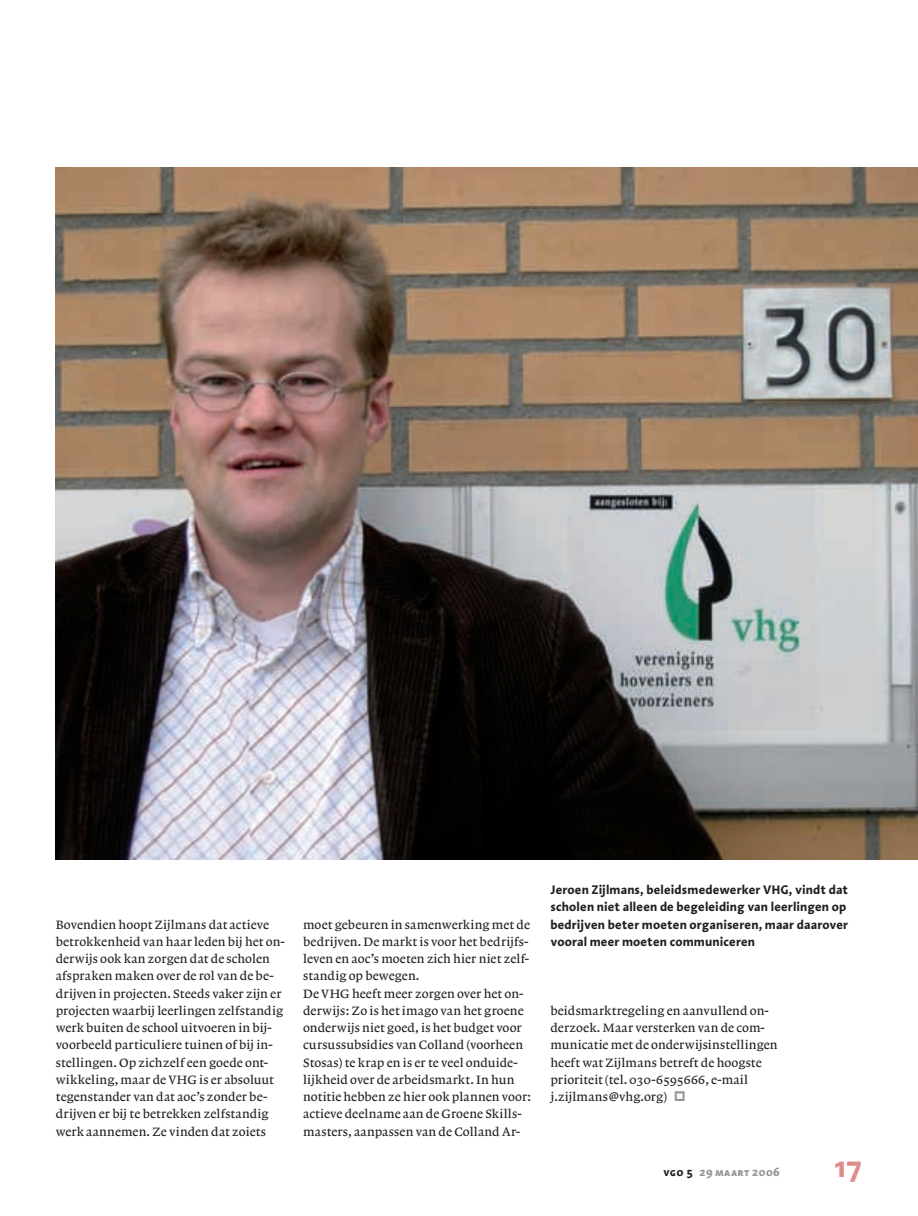
<style>
.page{position:relative;width:918px;height:1216px;background:#fff}
.page>*{position:absolute;margin:0;border:0;box-sizing:border-box;transform-origin:0 0}
.t1{font:700 30px "Linotype Aroma";color:#df8d89}
.t2{font:500 12.75px/17.2px "Lexicon No 1 Roman A";letter-spacing:.01em;color:#231f20}
.t3{font:700 12.75px/17.2px "Linotype Aroma";letter-spacing:.01em;color:#231f20}
.t4{font:700 12px "Linotype Aroma SC";letter-spacing:.025em;color:#939598}
.s1{font-family:"Linotype Aroma";font-weight:400}
.s2{color:#231f20}
</style>
<div class="page">
<img style="left:56px;top:168px;width:862px;height:691px">
<p class="t2" style="left:56px;top:915px;width:230px">Bovendien hoopt Zijlmans dat actieve betrokkenheid van haar leden bij het on&shy;derwijs ook kan zorgen dat de scholen afspraken maken over de rol van de be&shy;drijven in projecten. Steeds vaker zijn er projecten waarbij leerlingen zelfstandig werk buiten de school uitvoeren in bij&shy;voorbeeld particuliere tuinen of bij in&shy;stellingen. Op zichzelf een goede ont&shy;wikkeling, maar de VHG is er absoluut tegenstander van dat aoc’s zonder be&shy;drijven er bij te betrekken zelfstandig werk aannemen. Ze vinden dat zoiets</p>
<p class="t2" style="left:303px;top:915px;width:229px">moet gebeuren in samenwerking met de bedrijven. De markt is voor het bedrijfs&shy;leven en aoc’s moeten zich hier niet zelf&shy;standig op bewegen.<br>De VHG heeft meer zorgen over het on&shy;derwijs: Zo is het imago van het groene onderwijs niet goed, is het budget voor cursussubsidies van Colland (voorheen Stosas) te krap en is er te veel onduide&shy;lijkheid over de arbeidsmarkt. In hun notitie hebben ze hier ook plannen voor: actieve deelname aan de Groene Skills&shy;masters, aanpassen van de Colland Ar-</p>
<p class="t3" style="left:550px;top:880px;width:299px">Jeroen Zijlmans, beleidsmedewerker VHG, vindt dat scholen niet alleen de begeleiding van leerlingen op bedrijven beter moeten organiseren, maar daarover vooral meer moeten communiceren</p>
<p class="t2" style="left:550px;top:1001px;width:229px">beidsmarktregeling en aanvullend on&shy;derzoek. Maar versterken van de com&shy;municatie met de onderwijsinstellingen heeft wat Zijlmans betreft de hoogste prioriteit (tel. 030-6595666, e-mail j.zijlmans<span class="s1">@</span>vhg.org)</p>
<p class="t4" style="left:663px;top:1164px;width:118px"><span class="s2">vgo 5</span> 29 maart 2006</p>
<h1 class="t1" style="left:831px;top:1146px;width:29px">17</h1>
</div>
